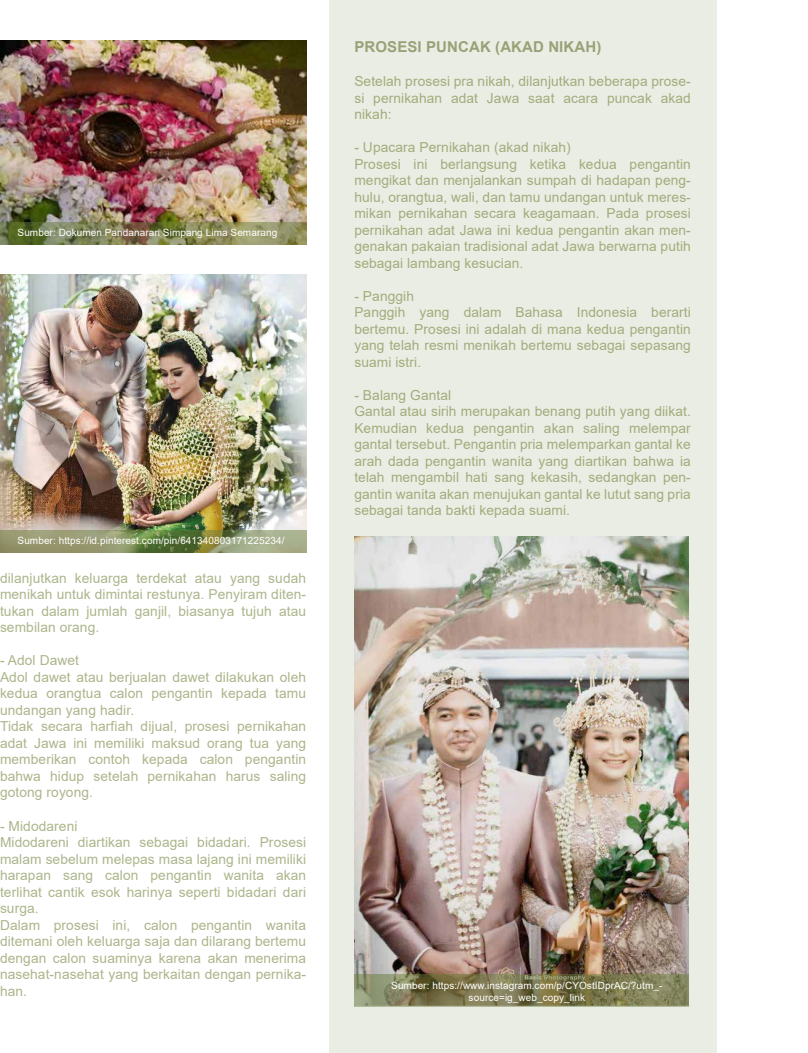
<style>
.page{position:relative;width:808px;height:1053px;background:#fff}
.page>*{position:absolute;margin:0;border:0;box-sizing:border-box;transform-origin:0 0}
.t1{font:700 15px "Arial";letter-spacing:.005em;color:#465409}
.t2{font:13.75px/16.5px "Arial";letter-spacing:.005em;color:#566b15}
.t3{font:10px/12px "Arial";letter-spacing:.005em;color:#fff;text-align:center}
</style>
<div class="page">
<img style="left:0;top:274px;width:306px;height:256px">
<svg style="left:0;top:530px;width:306px;height:22px;background:#8b9566"></svg>
<div style="left:329px;top:0;width:387px;height:1052px;background:#eaede3"></div>
<img style="left:0;top:41px;width:306px;height:181px">
<img style="left:354px;top:536px;width:334px;height:437px">
<svg style="left:354px;top:973px;width:334px;height:33px;background:#7d7b53"></svg>
<svg style="left:0;top:222px;width:306px;height:23px;background:#7e8152"></svg>
<p class="t3" style="left:18px;top:226px;width:261px">Sumber: Dokumen Pandanaran Simpang Lima Semarang</p>
<p class="t3" style="left:18px;top:534px;width:268px">Sumber: https://id.pinterest.com/pin/641340803171225234/</p>
<p class="t2" style="left:0;top:569px;width:307px;text-align:justify">dilanjutkan keluarga terdekat atau yang sudah menikah untuk dimintai restunya. Penyiram diten&shy;tukan dalam jumlah ganjil, biasanya tujuh atau sembilan orang.</p>
<p class="t2" style="left:0;top:652px;width:307px">- Adol Dawet<br>Adol dawet atau berjualan dawet dilakukan oleh kedua orangtua calon pengantin kepada tamu undangan yang hadir.<br>Tidak secara harfiah dijual, prosesi pernikahan adat Jawa ini memiliki maksud orang tua yang memberikan contoh kepada calon pengantin bahwa hidup setelah pernikahan harus saling gotong royong.</p>
<p class="t2" style="left:0;top:817px;width:307px">- Midodareni<br>Midodareni diartikan sebagai bidadari. Prosesi malam sebelum melepas masa lajang ini memiliki harapan sang calon pengantin wanita akan terlihat cantik esok harinya seperti bidadari dari surga.<br>Dalam prosesi ini, calon pengantin wanita ditemani oleh keluarga saja dan dilarang bertemu dengan calon suaminya karena akan menerima nasehat-nasehat yang berkaitan dengan pernika&shy;han.</p>
<p class="t1" style="left:354px;top:36px;width:248px">PROSESI PUNCAK (AKAD NIKAH)</p>
<p class="t2" style="left:354px;top:73px;width:338px;text-align:justify">Setelah prosesi pra nikah, dilanjutkan beberapa prose&shy;si pernikahan adat Jawa saat acara puncak akad nikah:</p>
<p class="t2" style="left:354px;top:139px;width:338px">- Upacara Pernikahan (akad nikah)<br>Prosesi ini berlangsung ketika kedua pengantin mengikat dan menjalankan sumpah di hadapan peng&shy;hulu, orangtua, wali, dan tamu undangan untuk meres&shy;mikan pernikahan secara keagamaan. Pada prosesi pernikahan adat Jawa ini kedua pengantin akan men&shy;genakan pakaian tradisional adat Jawa berwarna putih sebagai lambang kesucian.</p>
<p class="t2" style="left:354px;top:287px;width:338px">- Panggih<br>Panggih yang dalam Bahasa Indonesia berarti bertemu. Prosesi ini adalah di mana kedua pengantin yang telah resmi menikah bertemu sebagai sepasang suami istri.</p>
<p class="t2" style="left:354px;top:386px;width:338px">- Balang Gantal<br>Gantal atau sirih merupakan benang putih yang diikat.<br>Kemudian kedua pengantin akan saling melempar gantal tersebut. Pengantin pria melemparkan gantal ke arah dada pengantin wanita yang diartikan bahwa ia telah mengambil hati sang kekasih, sedangkan pen&shy;gantin wanita akan menujukan gantal ke lutut sang pria sebagai tanda bakti kepada suami.</p>
<p class="t3" style="left:391px;top:979px;width:273px">Sumber: https://www.instagram.com/p/CYOstIDprAC/?utm_- source=ig_web_copy_link</p>
</div>
